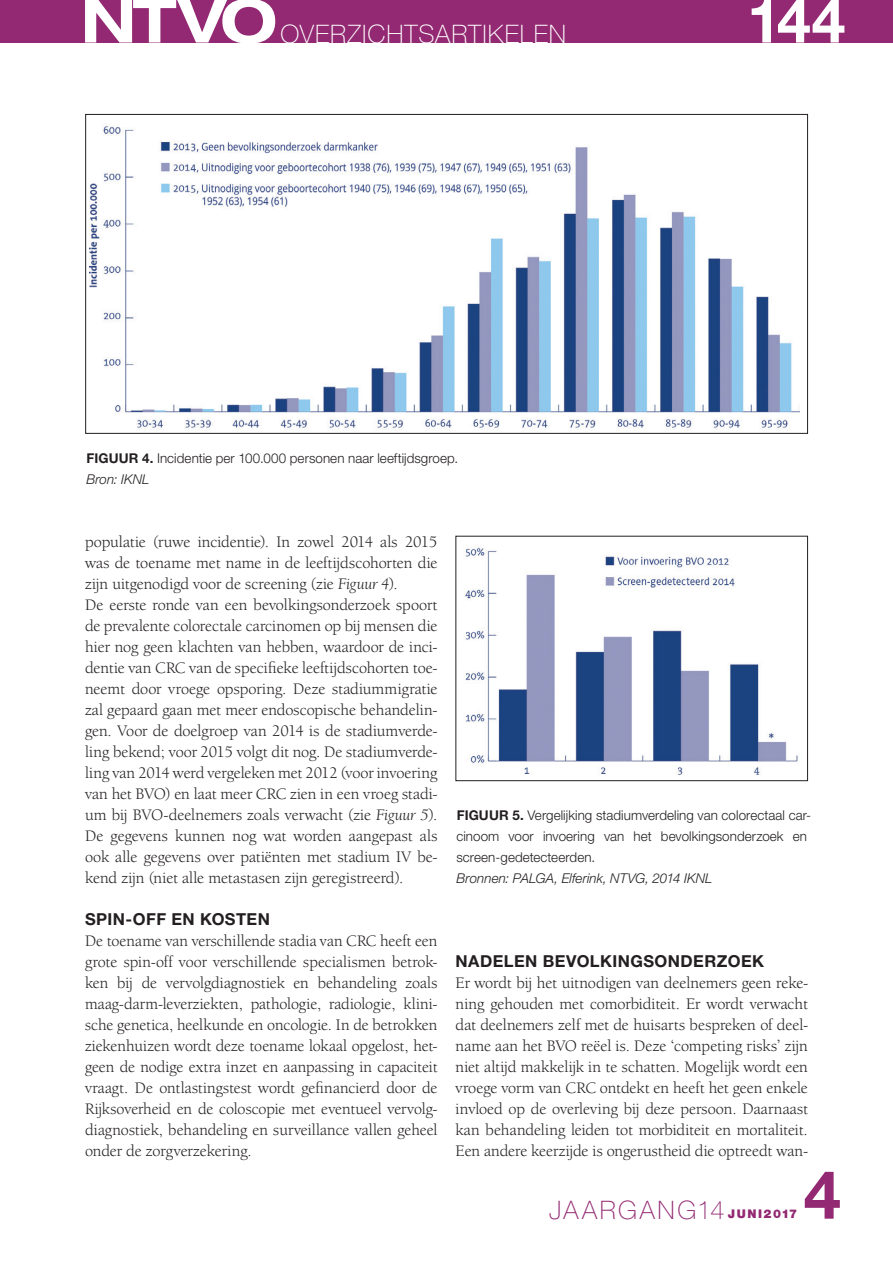
<style>
.page{position:relative;width:893px;height:1263px;background:#fff}
.page>*{position:absolute;margin:0;border:0;box-sizing:border-box;transform-origin:0 0}
.t1{font:700 66.9px "Helvetica Neue LT Std";color:#932972}
.t2{font:700 60.75px "Helvetica Neue LT Std";color:#fff}
.t3{font:100 25.5px "Helvetica Neue LT Std";letter-spacing:.035em;color:#fff}
.t4{font:100 25.5px "Helvetica Neue LT Std";letter-spacing:.1em;color:#932972}
.t5{font:16.5px/21px "Berkeley Oldstyle IT Cby BT";color:#231f20;text-align:justify}
.t6{font:700 16.5px "Helvetica Neue LT Std";letter-spacing:.025em;color:#231f20}
.t7{font:300 13.5px/21px "Helvetica Neue LT Std";letter-spacing:.005em;color:#231f20}
.t8{font:italic 300 13.5px "Helvetica Neue LT Std";letter-spacing:.005em;color:#231f20}
.s1{font-weight:700}
.s2{font-style:italic}
.s3{font-weight:900;font-size:12px}
</style>
<div class="page">
<div style="left:0;top:0;width:893px;height:43px;background:#932972"></div>
<svg style="left:85px;top:0;width:190px;height:43px"></svg>
<img style="left:464px;top:547px;width:334px;height:228px">
<div style="left:455px;top:536px;width:353px;height:245px;border:1px solid #231f20"></div>
<img style="left:89px;top:126px;width:710px;height:304px">
<h3 class="t3" style="left:281px;top:19px;width:287px">OVERZICHTSARTIKELEN</h3>
<p class="t7" style="left:86px;top:447px;width:373px"><span class="s1">FIGUUR 4.</span> Incidentie per 100.000 personen naar leeftijdsgroep.<br><span class="s2">Bron: IKNL</span></p>
<h2 class="t2" style="left:747px;top:-17px;width:100px">144</h2>
<p class="t5" style="left:85px;top:531px;width:354px;text-align:left">populatie (ruwe incidentie). In zowel 2014 als 2015 was de toename met name in de leeftijdscohorten die zijn uitgenodigd voor de screening (zie <span class="s2">Figuur 4</span>).<br>De eerste ronde van een bevolkingsonderzoek spoort de prevalente colorectale carcinomen op bij mensen die hier nog geen klachten van hebben, waardoor de inci&shy;dentie van CRC van de specifieke leeftijdscohorten toe&shy;neemt door vroege opsporing. Deze stadiummigratie zal gepaard gaan met meer endoscopische behandelin&shy;gen. Voor de doelgroep van 2014 is de stadiumverde&shy;ling bekend; voor 2015 volgt dit nog. De stadiumverde&shy;ling van 2014 werd vergeleken met 2012 (voor invoering van het BVO) en laat meer CRC zien in een vroeg stadi&shy;um bij BVO-deelnemers zoals verwacht (zie <span class="s2">Figuur 5</span>).<br>De gegevens kunnen nog wat worden aangepast als ook alle gegevens over patiënten met stadium IV be&shy;kend zijn (niet alle metastasen zijn geregistreerd).</p>
<p class="t6" style="left:85px;top:908px;width:186px">SPIN-OFF EN KOSTEN</p>
<p class="t5" style="left:85px;top:930px;width:354px">De toename van verschillende stadia van CRC heeft een grote spin-off voor verschillende specialismen betrok&shy;ken bij de vervolgdiagnostiek en behandeling zoals maag-darm-leverziekten, pathologie, radiologie, klini&shy;sche genetica, heelkunde en oncologie. In de betrokken ziekenhuizen wordt deze toename lokaal opgelost, het&shy;geen de nodige extra inzet en aanpassing in capaciteit vraagt. De ontlastingstest wordt gefinancierd door de Rijksoverheid en de coloscopie met eventueel vervolg&shy;diagnostiek, behandeling en surveillance vallen geheel onder de zorgverzekering.</p>
<p class="t7" style="left:456px;top:804px;width:356px"><span class="s1">FIGUUR 5.</span> Vergelijking stadiumverdeling van colorectaal car&shy;cinoom voor invoering van het bevolkingsonderzoek en screen-gedetecteerden.</p>
<p class="t8" style="left:457px;top:870px;width:257px">Bronnen: PALGA, Elferink, NTVG, 2014 IKNL</p>
<p class="t6" style="left:455px;top:950px;width:310px">NADELEN BEVOLKINGSONDERZOEK</p>
<p class="t5" style="left:455px;top:972px;width:354px">Er wordt bij het uitnodigen van deelnemers geen reke&shy;ning gehouden met comorbiditeit. Er wordt verwacht dat deelnemers zelf met de huisarts bespreken of deel&shy;name aan het BVO reëel is. Deze ‘competing risks’ zijn niet altijd makkelijk in te schatten. Mogelijk wordt een vroege vorm van CRC ontdekt en heeft het geen enkele invloed op de overleving bij deze persoon. Daarnaast kan behandeling leiden tot morbiditeit en mortaliteit.<br>Een andere keerzijde is ongerustheid die optreedt wan-</p>
<h3 class="t4" style="left:549px;top:1195px;width:250px">JAARGANG14 <span class="s3">JUNI2017</span></h3>
<h1 class="t1" style="left:804px;top:1153px;width:39px">4</h1>
</div>
